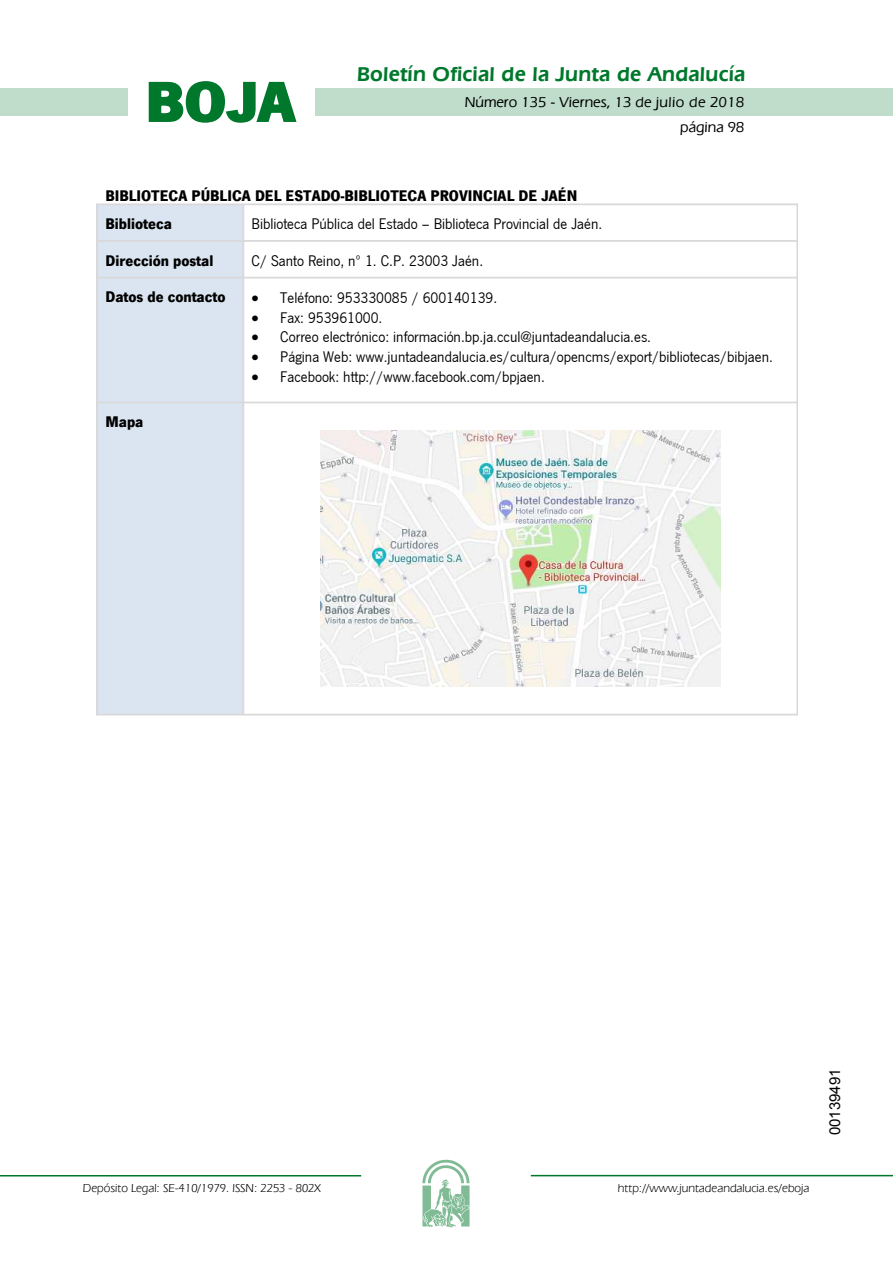
<style>
.page{position:relative;width:893px;height:1263px;background:#fff}
.page>*{position:absolute;margin:0;border:0;box-sizing:border-box;transform-origin:0 0}
.t1{font:700 57.75px "News Got T";color:#00782c;scale:1.14 1}
.t2{font:600 21px "Eras IT Cby BT";letter-spacing:.01em;color:#00782c}
.t3{font:15.9px "News Got T";color:#000}
.t4{font:700 15.9px/28.3px "News Got T";letter-spacing:-.005em;color:#000}
.t5{font:500 15px/24.5px "Eras IT Cby BT";color:#000;text-align:right}
.t6{font:15px "Arial";color:#000}
.t7{font:12px "Eras IT Cby BT";color:#000}
</style>
<div class="page">
<div style="left:315px;top:88px;width:577px;height:28px;background:#bfddca"></div>
<div style="left:0;top:88px;width:128px;height:28px;background:#bfddca"></div>
<hr style="left:0;top:1175px;width:361px;height:2px;background:#00782c">
<svg style="left:422px;top:1159px;width:47px;height:68px"></svg>
<hr style="left:531px;top:1175px;width:361px;height:1px;background:#00782c">
<svg style="left:148px;top:81px;width:149px;height:42px"></svg>
<div style="left:97px;top:204px;width:146px;height:37px;background:#dbe5f1"></div>
<div style="left:97px;top:241px;width:146px;height:36px;background:#dbe5f1"></div>
<div style="left:97px;top:277px;width:146px;height:125px;background:#dbe5f1"></div>
<div style="left:97px;top:402px;width:146px;height:312px;background:#dbe5f1"></div>
<div style="left:96px;top:204px;width:147px;height:1px;border:1px solid #d9d9d9"></div>
<div style="left:243px;top:204px;width:554px;height:1px;border:1px solid #d9d9d9"></div>
<hr style="left:98px;top:241px;width:145px;height:1px;background:#d9d9d9">
<div style="left:97px;top:240px;width:146px;height:1px;border:1px solid #d9d9d9"></div>
<hr style="left:243px;top:241px;width:553px;height:1px;background:#d9d9d9">
<div style="left:243px;top:240px;width:554px;height:1px;border:1px solid #d9d9d9"></div>
<div style="left:97px;top:277px;width:146px;height:1px;border:1px solid #d9d9d9"></div>
<div style="left:243px;top:277px;width:554px;height:1px;border:1px solid #d9d9d9"></div>
<div style="left:97px;top:402px;width:146px;height:1px;border:1px solid #d9d9d9"></div>
<div style="left:243px;top:402px;width:554px;height:1px;border:1px solid #d9d9d9"></div>
<div style="left:96px;top:714px;width:147px;height:1px;border:1px solid #d9d9d9"></div>
<div style="left:243px;top:714px;width:554px;height:1px;border:1px solid #d9d9d9"></div>
<div style="left:96px;top:204px;width:2px;height:37px;border:1px solid #d9d9d9"></div>
<div style="left:96px;top:240px;width:2px;height:37px;border:1px solid #d9d9d9"></div>
<div style="left:96px;top:277px;width:2px;height:125px;border:1px solid #d9d9d9"></div>
<div style="left:96px;top:402px;width:2px;height:313px;border:1px solid #d9d9d9"></div>
<div style="left:243px;top:205px;width:1px;height:36px;border:1px solid #d9d9d9"></div>
<div style="left:243px;top:240px;width:1px;height:37px;border:1px solid #d9d9d9"></div>
<div style="left:243px;top:277px;width:1px;height:125px;border:1px solid #d9d9d9"></div>
<div style="left:243px;top:402px;width:1px;height:312px;border:1px solid #d9d9d9"></div>
<hr style="left:797px;top:204px;width:1px;height:37px;background:#d9d9d9">
<div style="left:796px;top:204px;width:1px;height:37px;border:1px solid #d9d9d9"></div>
<hr style="left:797px;top:241px;width:1px;height:36px;background:#d9d9d9">
<div style="left:796px;top:240px;width:1px;height:37px;border:1px solid #d9d9d9"></div>
<hr style="left:797px;top:277px;width:1px;height:125px;background:#d9d9d9">
<div style="left:796px;top:277px;width:1px;height:125px;border:1px solid #d9d9d9"></div>
<hr style="left:797px;top:402px;width:1px;height:313px;background:#d9d9d9">
<div style="left:796px;top:402px;width:1px;height:313px;border:1px solid #d9d9d9"></div>
<img style="left:321px;top:430px;width:399px;height:257px">
<h1 class="t1" style="left:145px;top:68px;width:133px">BOJA</h1>
<h2 class="t2" style="left:357px;top:62px;width:390px">Boletín Oficial de la Junta de Andalucía</h2>
<p class="t5" style="left:465px;top:90px;width:281px">Número 135 - Viernes, 13 de julio de 2018 página 98</p>
<p class="t4" style="left:105px;top:181px;width:473px">BIBLIOTECA PÚBLICA DEL ESTADO-BIBLIOTECA PROVINCIAL DE JAÉN<br>Biblioteca</p>
<p class="t3" style="left:251px;top:215px;width:352px">Biblioteca Pública del Estado – Biblioteca Provincial de Jaén.</p>
<p class="t4" style="left:105px;top:246px;width:109px">Dirección postal</p>
<p class="t3" style="left:251px;top:252px;width:233px">C/ Santo Reino, nº 1. C.P. 23003 Jaén.</p>
<p class="t4" style="left:105px;top:283px;width:122px">Datos de contacto</p>
<p class="t3" style="left:251px;top:289px;width:247px">• Teléfono: 953330085 / 600140139.</p>
<p class="t3" style="left:251px;top:309px;width:132px">• Fax: 953961000.</p>
<p class="t3" style="left:251px;top:328px;width:401px">• Correo electrónico: información.bp.ja.ccul@juntadeandalucia.es.</p>
<p class="t3" style="left:251px;top:348px;width:523px">• Página Web: www.juntadeandalucia.es/cultura/opencms/export/bibliotecas/bibjaen.</p>
<p class="t3" style="left:251px;top:368px;width:295px">• Facebook: http://www.facebook.com/bpjaen.</p>
<p class="t4" style="left:105px;top:408px;width:39px">Mapa</p>
<p class="t7" style="left:83px;top:1181px;width:239px">Depósito Legal: SE-410/1979. ISSN: 2253 - 802X</p>
<p class="t7" style="left:618px;top:1181px;width:193px">http://www.juntadeandalucia.es/eboja</p>
<p class="t6" style="left:825px;top:1135px;width:68px;rotate:-90deg">00139491</p>
</div>
